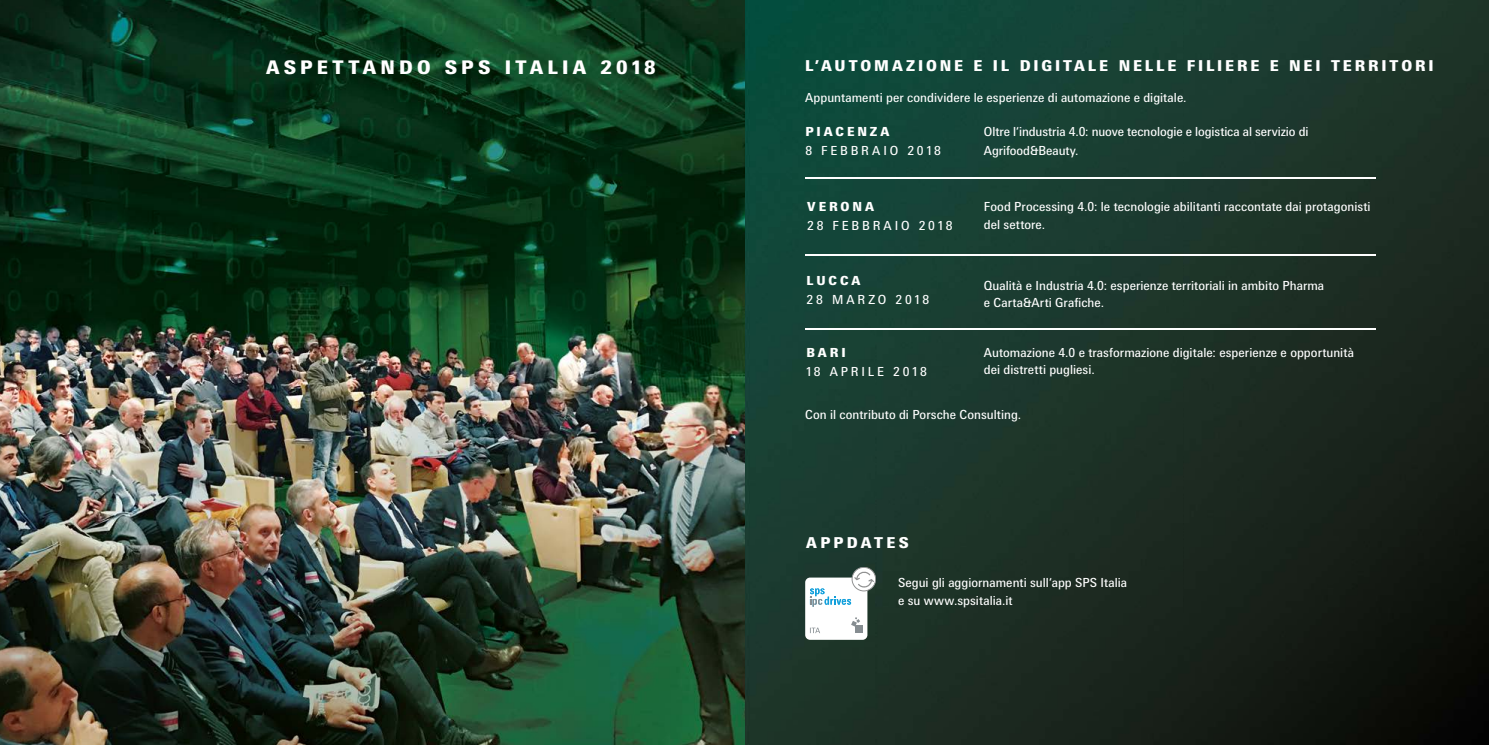
<style>
.page{position:relative;width:1489px;height:745px;background:#fff}
.page>*{position:absolute;margin:0;border:0;box-sizing:border-box;transform-origin:0 0}
.t1{font:900 18.75px "Messe Univers";letter-spacing:.225em;color:#fff}
.t2{font:900 15px "Messe Univers";letter-spacing:.19em;color:#fff}
.t3{font:900 15px "Messe Univers";letter-spacing:.215em;color:#fff}
.t4{font:12.5px/17.5px "Messe Univers";letter-spacing:.005em;color:#fff}
.t5{font:12.5px "Messe Univers";letter-spacing:.225em;color:#fff}
.t6{font:900 12.5px "Messe Univers";letter-spacing:.23em;color:#fff}
.t7{font:12.5px "Messe Univers";letter-spacing:.23em;color:#fff}
.t8{font:12.5px "Messe Univers";letter-spacing:.235em;color:#fff}
</style>
<div class="page">
<img style="left:0;top:0;width:1488px;height:744px">
<hr style="left:804px;top:178px;width:571px;height:1px;background:#fff">
<hr style="left:804px;top:254px;width:571px;height:2px;background:#fff">
<hr style="left:804px;top:328px;width:571px;height:1px;background:#fff">
<div style="left:805px;top:577px;width:62px;height:62px;background:#fff;border-radius:5px"></div>
<svg style="left:810px;top:627px;width:10px;height:5px"></svg>
<div style="left:855px;top:625px;width:8px;height:7px;background:#868d91"></div>
<svg style="left:851px;top:617px;width:9px;height:9px"></svg>
<svg style="left:852px;top:567px;width:23px;height:23px"></svg>
<div style="left:851px;top:566px;width:24px;height:24px;border:1px solid #919292;border-radius:50%"></div>
<svg style="left:809px;top:570px;width:65px;height:36px"></svg>
<h1 class="t1" style="left:266px;top:55px;width:391px">ASPETTANDO SPS ITALIA 2018</h1>
<p class="t2" style="left:805px;top:56px;width:630px">L’AUTOMAZIONE E IL DIGITALE NELLE FILIERE E NEI TERRITORI</p>
<p class="t4" style="left:805px;top:89px;width:383px">Appuntamenti per condividere le esperienze di automazione e digitale.</p>
<p class="t6" style="left:805px;top:124px;width:86px">PIACENZA</p>
<p class="t5" style="left:805px;top:142px;width:137px">8 FEBBRAIO 2018</p>
<p class="t4" style="left:983px;top:122px;width:326px;line-height:18.8px">Oltre l‘industria 4.0: nuove tecnologie e logistica al servizio di<br>Agrifood&amp;Beauty.</p>
<p class="t6" style="left:807px;top:199px;width:68px">VERONA</p>
<p class="t5" style="left:807px;top:217px;width:147px">28 FEBBRAIO 2018</p>
<p class="t4" style="left:983px;top:197px;width:388px">Food Processing 4.0: le tecnologie abilitanti raccontate dai protagonisti del settore.</p>
<p class="t6" style="left:806px;top:273px;width:55px">LUCCA</p>
<p class="t8" style="left:806px;top:291px;width:124px">28 MARZO 2018</p>
<p class="t4" style="left:983px;top:276px;width:342px">Qualità e Industria 4.0: esperienze territoriali in ambito Pharma e Carta&amp;Arti Grafiche.</p>
<p class="t6" style="left:806px;top:344px;width:41px">BARI</p>
<p class="t7" style="left:806px;top:363px;width:122px">18 APRILE 2018</p>
<p class="t4" style="left:983px;top:343px;width:371px">Automazione 4.0 e trasformazione digitale: esperienze e opportunità dei distretti pugliesi.</p>
<p class="t4" style="left:805px;top:405px;width:217px">Con il contributo di Porsche Consulting.</p>
<p class="t3" style="left:806px;top:533px;width:104px">APPDATES</p>
<p class="t4" style="left:898px;top:573px;width:230px">Segui gli aggiornamenti sull‘app SPS Italia e su www.spsitalia.it</p>
</div>
